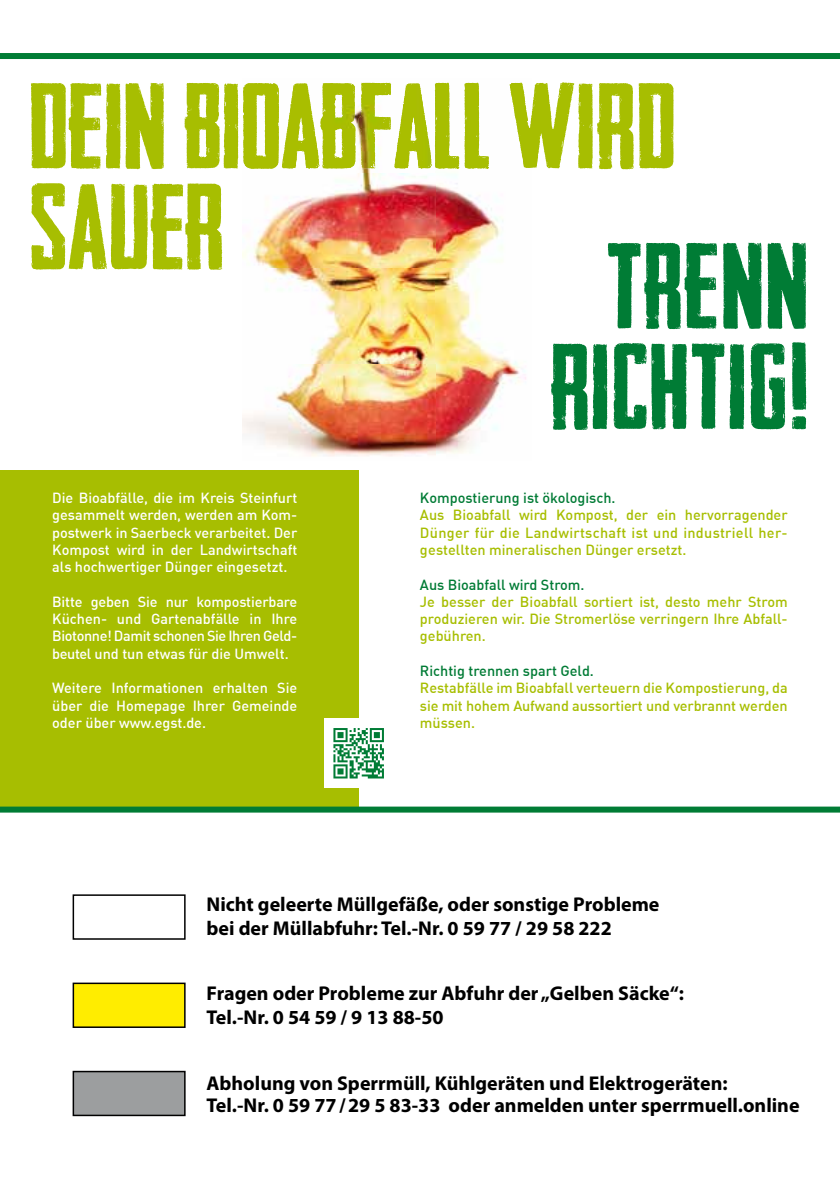
<style>
.page{position:relative;width:840px;height:1191px;background:#fff}
.page>*{position:absolute;margin:0;border:0;box-sizing:border-box;transform-origin:0 0}
.t1{font:700 20px/24px "Myriad Pro";color:#000}
.t2{font:500 14.4px/17.2px "DIN";color:#fff;text-align:justify}
.t3{font:500 14.4px/17.2px "DIN";color:#a7be01;text-align:justify}
.t4{font:500 14.4px "DIN";color:#007b35}
</style>
<div class="page">
<div style="left:73px;top:983px;width:112px;height:44px;background:#ffed00"></div>
<div style="left:73px;top:982px;width:112px;height:46px;border:2px solid #000"></div>
<div style="left:73px;top:894px;width:112px;height:45px;border:2px solid #000"></div>
<div style="left:73px;top:1071px;width:112px;height:44px;background:#9c9e9f"></div>
<div style="left:73px;top:1070px;width:112px;height:46px;border:2px solid #000"></div>
<svg style="left:31px;top:183px;width:191px;height:87px"></svg>
<svg style="left:31px;top:82px;width:642px;height:87px;fill:#a7be01"></svg>
<svg style="left:551px;top:342px;width:254px;height:88px"></svg>
<svg style="left:607px;top:243px;width:198px;height:86px"></svg>
<img style="left:242px;top:82px;width:193px;height:375px">
<img style="left:435px;top:82px;width:14px;height:62px">
<img style="left:435px;top:269px;width:91px;height:186px">
<img style="left:311px;top:108px;width:155px;height:9px">
<img style="left:358px;top:83px;width:5px;height:53px">
<img style="left:509px;top:83px;width:11px;height:62px">
<img style="left:399px;top:83px;width:17px;height:49px">
<svg style="left:430px;top:153px;width:1px;height:14px"></svg>
<div style="left:0;top:470px;width:358px;height:339px;background:#a7be01"></div>
<div style="left:324px;top:718px;width:69px;height:70px;background:#fff"></div>
<svg style="left:333px;top:728px;width:51px;height:50px"></svg>
<div style="left:0;top:806px;width:839px;height:6px;background:#007c35"></div>
<div style="left:0;top:53px;width:839px;height:6px;background:#007c35"></div>
<p class="t2" style="left:52px;top:489px;width:246px">Die Bioabfälle, die im Kreis Steinfurt gesammelt werden, werden am Kom&shy;postwerk in Saerbeck verarbeitet. Der Kompost wird in der Landwirtschaft als hochwertiger Dünger eingesetzt.</p>
<p class="t2" style="left:52px;top:592px;width:246px">Bitte geben Sie nur kompostierbare Küchen- und Gartenabfälle in Ihre Biotonne! Damit schonen Sie Ihren Geld&shy;beutel und tun etwas für die Umwelt.</p>
<p class="t2" style="left:52px;top:679px;width:246px">Weitere Informationen erhalten Sie über die Homepage Ihrer Gemeinde oder über www.egst.de.</p>
<p class="t4" style="left:420px;top:489px;width:197px">Kompostierung ist ökologisch.</p>
<p class="t3" style="left:420px;top:506px;width:369px">Aus Bioabfall wird Kompost, der ein hervorragender Dünger für die Landwirtschaft ist und industriell her&shy;gestellten mineralischen Dünger ersetzt.</p>
<p class="t4" style="left:420px;top:575px;width:166px">Aus Bioabfall wird Strom.</p>
<p class="t3" style="left:420px;top:592px;width:369px">Je besser der Bioabfall sortiert ist, desto mehr Strom produzieren wir. Die Stromerlöse verringern Ihre Abfall&shy;gebühren.</p>
<p class="t4" style="left:420px;top:661px;width:175px">Richtig trennen spart Geld.</p>
<p class="t3" style="left:420px;top:679px;width:369px">Restabfälle im Bioabfall verteuern die Kompostierung, da sie mit hohem Aufwand aussortiert und verbrannt werden müssen.</p>
<h1 class="t1" style="left:206px;top:891px;width:454px">Nicht geleerte Müllgefäße, oder sonstige Probleme bei der Müllabfuhr: Tel.-Nr. 0 59 77 / 29 58 222</h1>
<h1 class="t1" style="left:206px;top:981px;width:479px">Fragen oder Probleme zur Abfuhr der „Gelben Säcke“:<br>Tel.-Nr. 0 54 59 / 9 13 88-50</h1>
<h1 class="t1" style="left:206px;top:1071px;width:594px;line-height:22px">Abholung von Sperrmüll, Kühlgeräten und Elektrogeräten:<br>Tel.-Nr. 0 59 77/29 5 83-33 oder anmelden unter sperrmuell.online</h1>
</div>
